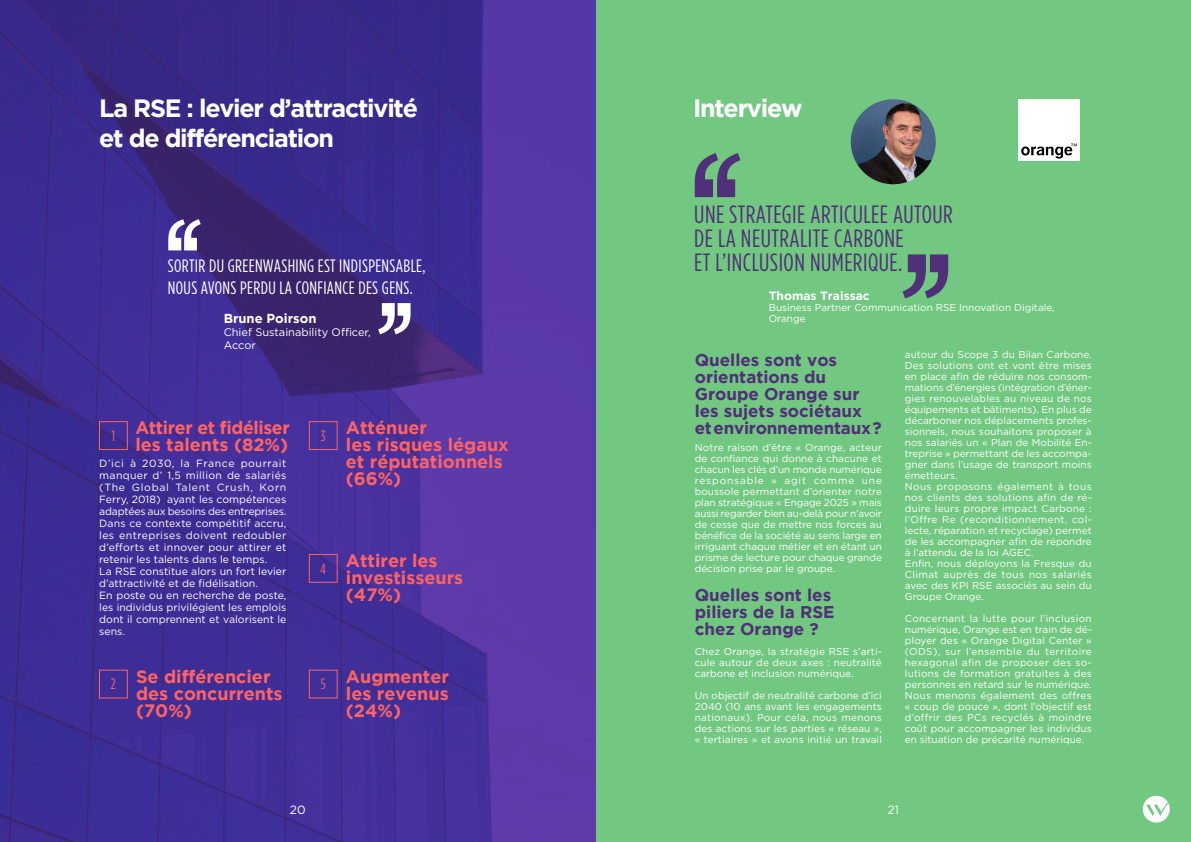
<style>
.page{position:relative;width:1191px;height:842px;background:#fff}
.page>*{position:absolute;margin:0;border:0;box-sizing:border-box;transform-origin:0 0}
.t1{font:25px/24px "Gotham Condensed";letter-spacing:.02em;color:#503078}
.t2{font:700 25px/30px "Gotham";letter-spacing:-.05em;color:#fff}
.t3{font:700 18px/17px "Gotham";color:#ff6363}
.t4{font:18px/21.6px "Gotham Condensed";letter-spacing:.02em;color:#fff}
.t5{font:700 18px/17px "Gotham";letter-spacing:-.02em;color:#ff6363;text-align:right}
.t6{font:700 17px/17px "Gotham";color:#503078}
.t7{font:700 13px "Gotham";color:#fff}
.t8{font:700 12px "Gotham";color:#fff}
.t9{font:12px "Gotham";color:#fff}
.t10{font:11px/13px "Gotham";color:#fff}
.t11{font:10.5px/12px "Gotham";color:#fff}
.t12{font:10px/11px "Gotham";color:#fff;text-align:justify}
</style>
<div class="page">
<div style="left:595px;top:0;width:596px;height:842px;background:#72c881"></div>
<img style="left:850px;top:99px;width:85px;height:85px;border-radius:43px">
<svg style="left:694px;top:153px;width:46px;height:44px"></svg>
<svg style="left:902px;top:254px;width:46px;height:44px"></svg>
<img style="left:0;top:0;width:595px;height:842px">
<svg style="left:378px;top:303px;width:32px;height:31px"></svg>
<svg style="left:168px;top:219px;width:33px;height:31px"></svg>
<div style="left:99px;top:421px;width:29px;height:29px;border:1px solid #ff6363"></div>
<div style="left:99px;top:670px;width:29px;height:28px;border:1px solid #ff6363"></div>
<div style="left:309px;top:421px;width:28px;height:29px;border:1px solid #ff6363"></div>
<div style="left:309px;top:554px;width:28px;height:28px;border:1px solid #ff6363"></div>
<div style="left:1018px;top:99px;width:61px;height:61px;background:#fff"></div>
<svg style="left:1021px;top:144px;width:55px;height:15px"></svg>
<svg style="left:1142px;top:796px;width:27px;height:26px"></svg>
<h1 class="t2" style="left:99px;top:93px;width:320px">La RSE : levier d’attractivité et de différenciation</h1>
<h2 class="t4" style="left:168px;top:255px;width:259px">SORTIR DU GREENWASHING EST INDISPENSABLE,<br>NOUS AVONS PERDU LA CONFIANCE DES GENS.</h2>
<h3 class="t7" style="left:224px;top:311px;width:94px">Brune Poirson</h3>
<p class="t10" style="left:224px;top:326px;width:149px">Chief Sustainability Officer,<br>Accor</p>
<h2 class="t5" style="left:112px;top:419px;width:179px"><sub>1</sub> Attirer et fidéliser les talents (82%)</h2>
<p class="t11" style="left:99px;top:457px;width:189px">D’ici à 2030, la France pourrait manquer d’ 1,5 million de salariés (The Global Talent Crush, Korn Ferry, 2018) ayant les compétences adaptées aux besoins des entreprises.<br>Dans ce contexte compétitif accru, les entreprises doivent redoubler d’efforts et innover pour attirer et retenir les talents dans le temps.<br>La RSE constitue alors un fort levier d’attractivité et de fidélisation.<br>En poste ou en recherche de poste, les individus privilégient les emplois dont il comprennent et valorisent le sens.</p>
<h2 class="t3" style="left:136px;top:667px;width:148px;text-indent:-25px"><sub>2</sub> Se différencier des concurrents (70%)</h2>
<h2 class="t3" style="left:346px;top:667px;width:104px;text-align:justify;text-indent:-25px"><sub>5</sub> Augmenter les revenus (24%)</h2>
<h2 class="t3" style="left:346px;top:419px;width:164px;text-indent:-25px"><sub>3</sub> Atténuer<br>les risques légaux et réputationnels (66%)</h2>
<h2 class="t3" style="left:346px;top:551px;width:119px;text-indent:-25px"><sub>4</sub> Attirer les investisseurs (47%)</h2>
<h1 class="t2" style="left:693px;top:93px;width:111px">Interview</h1>
<h1 class="t1" style="left:694px;top:202px;width:260px">UNE STRATEGIE ARTICULEE AUTOUR<br>DE LA NEUTRALITE CARBONE<br>ET L’INCLUSION NUMERIQUE.</h1>
<p class="t8" style="left:769px;top:289px;width:102px">Thomas Traissac</p>
<p class="t12" style="left:769px;top:302px;width:287px">Business Partner Communication RSE Innovation Digitale,<br>Orange</p>
<h3 class="t6" style="left:694px;top:351px;width:189px">Quelles sont vos orientations du<br>Groupe Orange sur les sujets sociétaux etenvironnementaux?</h3>
<p class="t12" style="left:694px;top:441px;width:189px">Notre raison d’être « Orange, acteur de confiance qui donne à chacune et chacun les clés d’un monde numérique responsable » agit comme une boussole permettant d’orienter notre plan stratégique « Engage 2025 » mais aussi regarder bien au-delà pour n’avoir de cesse que de mettre nos forces au bénéfice de la société au sens large en irriguant chaque métier et en étant un prisme de lecture pour chaque grande décision prise par le groupe.</p>
<h3 class="t6" style="left:694px;top:586px;width:141px">Quelles sont les piliers de la RSE chez Orange ?</h3>
<p class="t12" style="left:694px;top:645px;width:189px">Chez Orange, la stratégie RSE s’arti&shy;cule autour de deux axes : neutralité carbone et inclusion numérique.</p>
<p class="t12" style="left:694px;top:689px;width:189px">Un objectif de neutralité carbone d’ici 2040 (10 ans avant les engagements nationaux). Pour cela, nous menons des actions sur les parties « réseau », « tertiaires » et avons initié un travail</p>
<p class="t12" style="left:905px;top:348px;width:188px;text-align:left">autour du Scope 3 du Bilan Carbone.<br>Des solutions ont et vont être mises en place afin de réduire nos consom&shy;mations d’énergies (intégration d’éner&shy;gies renouvelables au niveau de nos équipements et bâtiments). En plus de décarboner nos déplacements profes&shy;sionnels, nous souhaitons proposer à nos salariés un « Plan de Mobilité En&shy;treprise » permettant de les accompa&shy;gner dans l’usage de transport moins émetteurs.<br>Nous proposons également à tous nos clients des solutions afin de ré&shy;duire leurs propre impact Carbone : l’Offre Re (reconditionnement, col&shy;lecte, réparation et recyclage) permet de les accompagner afin de répondre à l’attendu de la loi AGEC.<br>Enfin, nous déployons la Fresque du Climat auprès de tous nos salariés avec des KPI RSE associés au sein du Groupe Orange.</p>
<p class="t12" style="left:905px;top:612px;width:188px">Concernant la lutte pour l’inclusion numérique, Orange est en train de dé&shy;ployer des « Orange Digital Center » (ODS), sur l’ensemble du territoire hexagonal afin de proposer des so&shy;lutions de formation gratuites à des personnes en retard sur le numérique.<br>Nous menons également des offres « coup de pouce », dont l’objectif est d’offrir des PCs recyclés à moindre coût pour accompagner les individus en situation de précarité numérique.</p>
<p class="t9" style="left:290px;top:802px;width:18px">20</p>
<p class="t9" style="left:887px;top:802px;width:13px">21</p>
</div>
